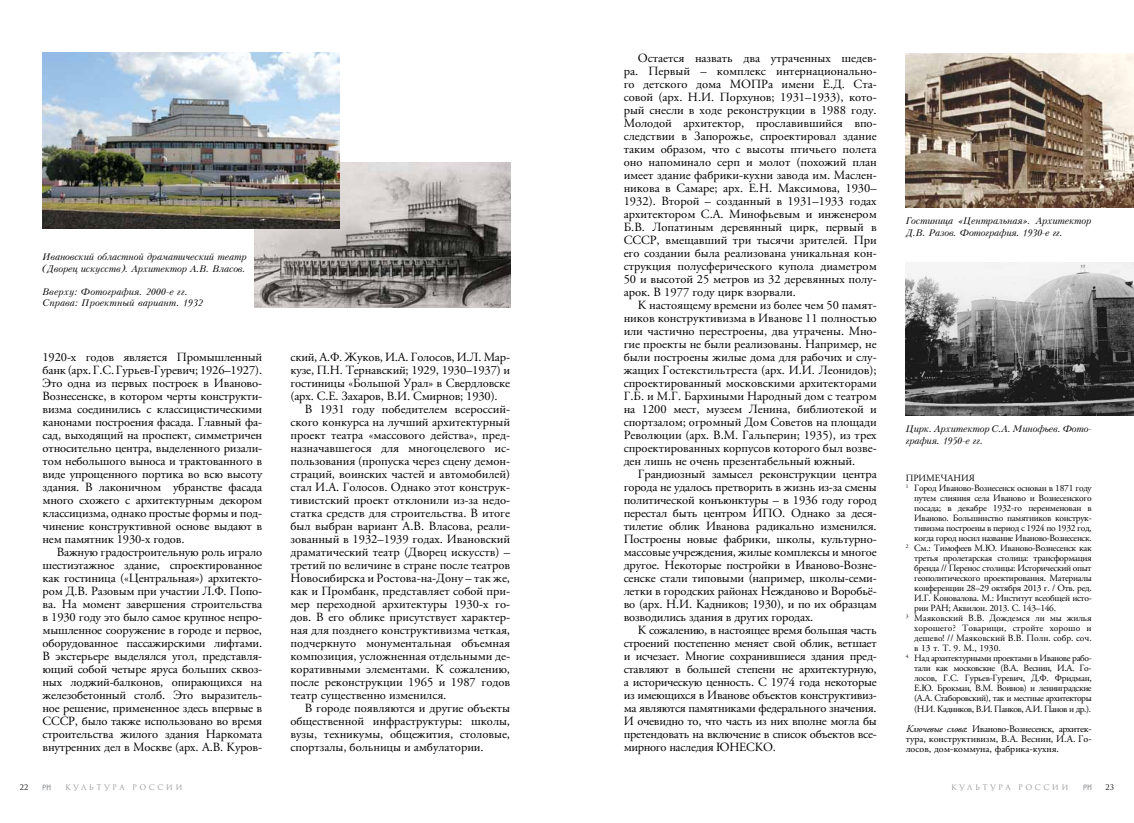
<style>
.page{position:relative;width:1134px;height:823px;background:#fff}
.page>*{position:absolute;margin:0;border:0;box-sizing:border-box;transform-origin:0 0}
.t1{font:12.5px/13px "APC Garamond";color:#000;text-align:justify}
.t2{font:10px/10px "APC Garamond";color:#000;text-align:justify}
.t3{font:9.5px "APC Garamond";letter-spacing:-.03em;color:#000}
.t4{font:9.5px "APC Garamond";color:#000}
.t5{font:9.5px "APC Garamond";letter-spacing:-.05em;color:#000}
.t6{font:9.5px "APC Garamond";letter-spacing:.01em;color:#000}
.t7{font:italic 9px/12px "Kudryashev";letter-spacing:-.02em;color:#000}
.t8{font:italic 9px/10.8px "Kudryashev";color:#000}
.t9{font:7.5px "Romul";letter-spacing:.33em;color:#939598}
.t10{font:7.5px "Romul";color:#000}
.s1{font-style:italic}
</style>
<div class="page">
<svg style="left:43px;top:784px;width:8px;height:5px"></svg>
<svg style="left:1083px;top:784px;width:8px;height:5px"></svg>
<img style="left:254px;top:163px;width:256px;height:144px">
<img style="left:906px;top:54px;width:228px;height:153px">
<img style="left:906px;top:262px;width:228px;height:153px">
<img style="left:42px;top:52px;width:297px;height:176px">
<p class="t7" style="left:42px;top:251px;width:206px">Ивановский областной драматический театр (Дворец искусств). Архитектор А.В. Власов.</p>
<p class="t8" style="left:42px;top:286px;width:162px">Вверху: Фотография. 2000-е гг.<br>Справа: Проектный вариант. 1932</p>
<p class="t1" style="left:43px;top:350px;width:221px">1920-х годов является Промышленный банк (арх. Г.С. Гурьев-Гуревич; 1926–1927).<br>Это одна из первых построек в Иваново-Вознесенске, в котором черты конструкти&shy;визма соединились с классицистическими канонами построения фасада. Главный фа&shy;сад, выходящий на проспект, симметричен относительно центра, выделенного ризали&shy;том небольшого выноса и трактованного в виде упрощенного портика во всю высоту здания. В лаконичном убранстве фасада много схожего с архитектурным декором классицизма, однако простые формы и под&shy;чинение конструктивной основе выдают в нем памятник 1930-х годов.</p>
<p class="t1" style="left:43px;top:545px;width:221px;text-indent:14px">Важную градостроительную роль играло шестиэтажное здание, спроектированное как гостиница («Центральная») архитекто&shy;ром Д.В. Разовым при участии Л.Ф. Попо&shy;ва. На момент завершения строительства в 1930 году это было самое крупное непро&shy;мышленное сооружение в городе и первое, оборудованное пассажирскими лифтами.<br>В экстерьере выделялся угол, представля&shy;ющий собой четыре яруса больших сквоз&shy;ных лоджий-балконов, опирающихся на железобетонный столб. Это выразитель&shy;ное решение, примененное здесь впервые в СССР, было также использовано во время строительства жилого здания Наркомата внутренних дел в Москве (арх. А.В. Куров-</p>
<p class="t1" style="left:290px;top:350px;width:221px">ский, А.Ф. Жуков, И.А. Голосов, И.Л. Мар-</p>
<p class="t1" style="left:290px;top:363px;width:221px">кузе, П.Н. Тернавский; 1929, 1930–1937) и</p>
<p class="t1" style="left:290px;top:376px;width:221px">гостиницы «Большой Урал» в Свердловске</p>
<p class="t1" style="left:290px;top:389px;width:209px">(арх. С.Е. Захаров, В.И. Смирнов; 1930).</p>
<p class="t1" style="left:305px;top:402px;width:207px">В 1931 году победителем всероссий-</p>
<p class="t1" style="left:290px;top:415px;width:221px">ского конкурса на лучший архитектурный</p>
<p class="t1" style="left:290px;top:428px;width:221px">проект театра «массового действа», пред-</p>
<p class="t1" style="left:290px;top:441px;width:221px">назначавшегося для многоцелевого ис-</p>
<p class="t1" style="left:290px;top:454px;width:221px">пользования (пропуска через сцену демон-</p>
<p class="t1" style="left:290px;top:467px;width:221px">страций, воинских частей и автомобилей)</p>
<p class="t1" style="left:290px;top:480px;width:221px">стал И.А. Голосов. Однако этот конструк-</p>
<p class="t1" style="left:290px;top:493px;width:221px">тивистский проект отклонили из-за недо-</p>
<p class="t1" style="left:290px;top:506px;width:221px">статка средств для строительства. В итоге</p>
<p class="t1" style="left:290px;top:519px;width:221px">был выбран вариант А.В. Власова, реали-</p>
<p class="t1" style="left:290px;top:532px;width:221px">зованный в 1932–1939 годах. Ивановский</p>
<p class="t1" style="left:290px;top:545px;width:221px">драматический театр (Дворец искусств) –</p>
<p class="t1" style="left:290px;top:558px;width:221px">третий по величине в стране после театров</p>
<p class="t1" style="left:290px;top:571px;width:221px">Новосибирска и Ростова-на-Дону – так же,</p>
<p class="t1" style="left:290px;top:584px;width:221px">как и Промбанк, представляет собой при-</p>
<p class="t1" style="left:290px;top:597px;width:221px">мер переходной архитектуры 1930-х го-</p>
<p class="t1" style="left:290px;top:610px;width:221px">дов. В его облике присутствует характер-</p>
<p class="t1" style="left:290px;top:623px;width:221px">ная для позднего конструктивизма четкая,</p>
<p class="t1" style="left:290px;top:636px;width:221px">подчеркнуто монументальная объемная</p>
<p class="t1" style="left:290px;top:649px;width:221px">композиция, усложненная отдельными де-</p>
<p class="t1" style="left:290px;top:662px;width:221px">коративными элементами. К сожалению,</p>
<p class="t1" style="left:290px;top:675px;width:221px">после реконструкции 1965 и 1987 годов</p>
<p class="t1" style="left:290px;top:688px;width:157px">театр существенно изменился.</p>
<p class="t1" style="left:305px;top:701px;width:207px">В городе появляются и другие объекты</p>
<p class="t1" style="left:290px;top:714px;width:221px">общественной инфраструктуры: школы,</p>
<p class="t1" style="left:290px;top:727px;width:221px">вузы, техникумы, общежития, столовые,</p>
<p class="t1" style="left:290px;top:740px;width:195px">спортзалы, больницы и амбулатории.</p>
<p class="t1" style="left:624px;top:51px;width:255px;text-indent:14px">Остается назвать два утраченных шедев&shy;ра. Первый – комплекс интернационально&shy;го детского дома МОПРа имени Е.Д. Ста&shy;совой (арх. Н.И. Порхунов; 1931–1933), кото&shy;рый снесли в ходе реконструкции в 1988 году.<br>Молодой архитектор, прославившийся впо&shy;следствии в Запорожье, спроектировал здание таким образом, что с высоты птичьего полета оно напоминало серп и молот (похожий план имеет здание фабрики-кухни завода им. Маслен&shy;никова в Самаре; арх. Е.Н. Максимова, 1930– 1932). Второй – созданный в 1931–1933 годах архитектором С.А. Минофьевым и инженером Б.В. Лопатиным деревянный цирк, первый в СССР, вмещавший три тысячи зрителей. При его создании была реализована уникальная кон&shy;струкция полусферического купола диаметром 50 и высотой 25 метров из 32 деревянных полу&shy;арок. В 1977 году цирк взорвали.</p>
<p class="t1" style="left:624px;top:298px;width:255px;text-indent:14px">К настоящему времени из более чем 50 памят&shy;ников конструктивизма в Иванове 11 полностью или частично перестроены, два утрачены. Мно&shy;гие проекты не были реализованы. Например, не были построены жилые дома для рабочих и слу&shy;жащих Гостекстильтреста (арх. И.И. Леонидов); спроектированный московскими архитекторами Г.Б. и М.Г. Бархиными Народный дом с театром на 1200 мест, музеем Ленина, библиотекой и спортзалом; огромный Дом Советов на площади Революции (арх. В.М. Гальперин; 1935), из трех спроектированных корпусов которого был возве&shy;ден лишь не очень презентабельный южный.</p>
<p class="t1" style="left:624px;top:467px;width:255px;text-indent:14px">Грандиозный замысел реконструкции центра города не удалось претворить в жизнь из-за смены политической конъюнктуры – в 1936 году город перестал быть центром ИПО. Однако за деся&shy;тилетие облик Иванова радикально изменился.<br>Построены новые фабрики, школы, культурно&shy;массовые учреждения, жилые комплексы и многое другое. Некоторые постройки в Иваново-Возне&shy;сенске стали типовыми (например, школы-семи&shy;летки в городских районах Нежданово и Воробьё&shy;во (арх. Н.И. Кадников; 1930), и по их образцам возводились здания в других городах.</p>
<p class="t1" style="left:624px;top:623px;width:255px;text-indent:14px">К сожалению, в настоящее время большая часть строений постепенно меняет свой облик, ветшает и исчезает. Многие сохранившиеся здания пред&shy;ставляют в большей степени не архитектурную, а историческую ценность. С 1974 года некоторые из имеющихся в Иванове объектов конструктивиз&shy;ма являются памятниками федерального значения.<br>И очевидно то, что часть из них вполне могла бы претендовать на включение в список объектов все&shy;мирного наследия ЮНЕСКО.</p>
<p class="t7" style="left:906px;top:215px;width:187px">Гостиница «Центральная». Архитектор<br>Д.В. Разов. Фотография. 1930-е гг.</p>
<p class="t7" style="left:906px;top:422px;width:187px">Цирк. Архитектор С.А. Минофьев. Фото&shy;графия. 1950-е гг.</p>
<p class="t3" style="left:906px;top:472px;width:16px">Примечания</p>
<p class="t3" style="left:906px;top:482px;width:187px"><sup>1</sup> Город Иваново-Вознесенск основан в 1871 году</p>
<p class="t3" style="left:914px;top:492px;width:179px">путем слияния села Иваново и Вознесенского</p>
<p class="t3" style="left:914px;top:502px;width:179px">посада; в декабре 1932-го переименован в</p>
<p class="t3" style="left:914px;top:512px;width:179px">Иваново. Большинство памятников конструк-</p>
<p class="t3" style="left:914px;top:522px;width:179px">тивизма построены в период с 1924 по 1932 год,</p>
<p class="t3" style="left:914px;top:532px;width:179px">когда город носил название Иваново-Вознесенск.</p>
<p class="t3" style="left:906px;top:542px;width:187px"><sup>2</sup> См.: Тимофеев М.Ю. Иваново-Вознесенск как</p>
<p class="t3" style="left:914px;top:552px;width:179px">третья пролетарская столица: трансформация</p>
<p class="t3" style="left:914px;top:562px;width:179px">бренда // Перенос столицы: Исторический опыт</p>
<p class="t3" style="left:914px;top:572px;width:179px">геополитического проектирования. Материалы</p>
<p class="t3" style="left:914px;top:582px;width:179px">конференции 28–29 октября 2013 г. / Отв. ред.</p>
<p class="t3" style="left:914px;top:592px;width:179px">И.Г. Коновалова. М.: Институт всеобщей исто-</p>
<p class="t3" style="left:914px;top:602px;width:143px">рии РАН; Аквилон. 2013. С. 143–146.</p>
<p class="t4" style="left:906px;top:612px;width:187px"><sup>3</sup> Маяковский В.В. Дождемся ли мы жилья</p>
<p class="t6" style="left:914px;top:622px;width:179px">хорошего? Товарищи, стройте хорошо и</p>
<p class="t4" style="left:914px;top:632px;width:179px">дешево! // Маяковский В.В. Полн. собр. соч.</p>
<p class="t3" style="left:914px;top:642px;width:88px">в 13 т. Т. 9. М., 1930.</p>
<p class="t3" style="left:906px;top:652px;width:187px"><sup>4</sup> Над архитектурными проектами в Иванове рабо-</p>
<p class="t3" style="left:914px;top:662px;width:179px">тали как московские (В.А. Веснин, И.А. Го-</p>
<p class="t3" style="left:914px;top:672px;width:179px">лосов, Г.С. Гурьев-Гуревич, Д.Ф. Фридман,</p>
<p class="t3" style="left:914px;top:682px;width:179px">Е.Ю. Брокман, В.М. Воинов) и ленинградские</p>
<p class="t3" style="left:914px;top:692px;width:179px">(А.А. Стаборовский), так и местные архитекторы</p>
<p class="t5" style="left:914px;top:703px;width:178px">(Н.И. Кадников, В.И. Панков, А.И. Панов и др.).</p>
<p class="t2" style="left:906px;top:723px;width:187px"><span class="s1">Ключевые слова</span>: Иваново-Вознесенск, архитек&shy;тура, конструктивизм, В.А. Веснин, И.А. Го&shy;лосов, дом-коммуна, фабрика-кухня.</p>
<p class="t10" style="left:20px;top:782px;width:10px">22</p>
<p class="t9" style="left:65px;top:782px;width:119px">культура россии</p>
<p class="t9" style="left:951px;top:782px;width:119px">культура россии</p>
<p class="t10" style="left:1105px;top:782px;width:10px">23</p>
</div>
